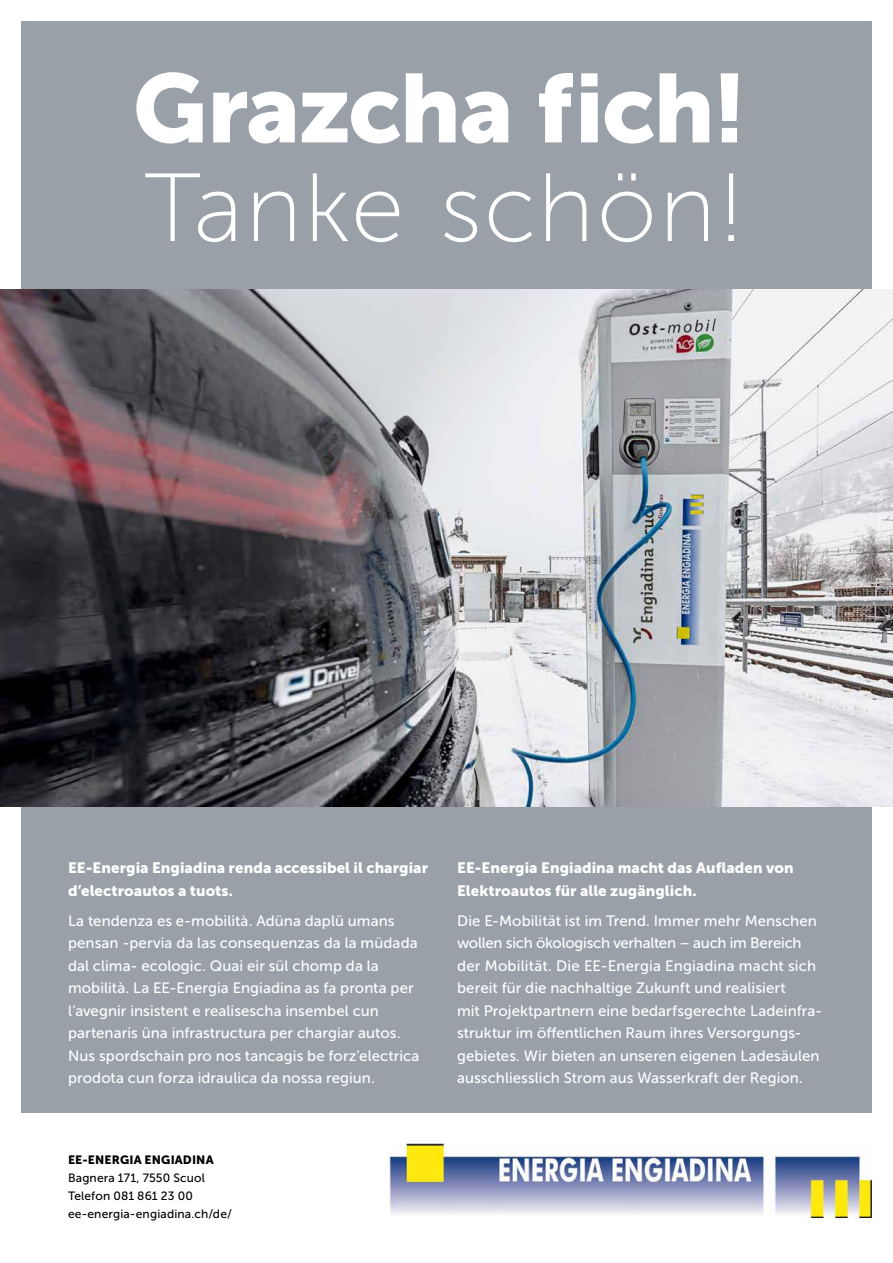
<style>
.page{position:relative;width:893px;height:1263px;background:#fff}
.page>*{position:absolute;margin:0;border:0;box-sizing:border-box;transform-origin:0 0}
.t1{font:96.6px "Museo Sans 900";letter-spacing:-.02em;color:#fff}
.t2{font:96.6px "Museo Sans 100";letter-spacing:.02em;color:#fff}
.t3{font:15px/22.5px "Museo Sans 500";letter-spacing:.005em;color:#fff}
.t4{font:15px/22.5px "Museo Sans 900";letter-spacing:.005em;color:#fff}
.t5{font:12px/18px "Museo Sans 500";letter-spacing:.015em;color:#000}
.t6{font:12px "Museo Sans 900";letter-spacing:.015em;color:#000}
</style>
<div class="page">
<div style="left:21px;top:21px;width:851px;height:786px;background:#9aa0a8"></div>
<div style="left:21px;top:790px;width:851px;height:323px;background:#9aa0a8"></div>
<img style="left:0;top:289px;width:893px;height:518px">
<img style="left:389px;top:1143px;width:483px;height:75px">
<h1 class="t1" style="left:133px;top:54px;width:616px">Grazcha fich!</h1>
<h1 class="t2" style="left:145px;top:157px;width:602px">Tanke schön!</h1>
<p class="t4" style="left:68px;top:856px;width:362px">EE-Energia Engiadina renda accessibel il chargiar d’electroautos a tuots.</p>
<p class="t3" style="left:68px;top:909px;width:353px">La tendenza es e-mobilità. Adüna daplü umans pensan -pervia da las consequenzas da la müdada dal clima- ecologic. Quai eir sül chomp da la mobilità. La EE-Energia Engiadina as fa pronta per l’avegnir insistent e realisescha insembel cun partenaris üna infrastructura per chargiar autos.<br>Nus spordschain pro nos tancagis be forz’electrica prodota cun forza idraulica da nossa regiun.</p>
<p class="t6" style="left:68px;top:1153px;width:147px">EE-ENERGIA ENGIADINA</p>
<p class="t5" style="left:68px;top:1169px;width:165px">Bagnera 171, 7550 Scuol<br>Telefon 081 861 23 00 ee-energia-engiadina.ch/de/</p>
<p class="t4" style="left:457px;top:856px;width:338px">EE-Energia Engiadina macht das Aufladen von<br>Elektroautos für alle zugänglich.</p>
<p class="t3" style="left:457px;top:909px;width:367px">Die E-Mobilität ist im Trend. Immer mehr Menschen wollen sich ökologisch verhalten – auch im Bereich der Mobilität. Die EE-Energia Engiadina macht sich bereit für die nachhaltige Zukunft und realisiert<br>mit Projektpartnern eine bedarfsgerechte Ladeinfra&shy;struktur im öffentlichen Raum ihres Versorgungs&shy;gebietes. Wir bieten an unseren eigenen Ladesäulen ausschliesslich Strom aus Wasserkraft der Region.</p>
</div>
